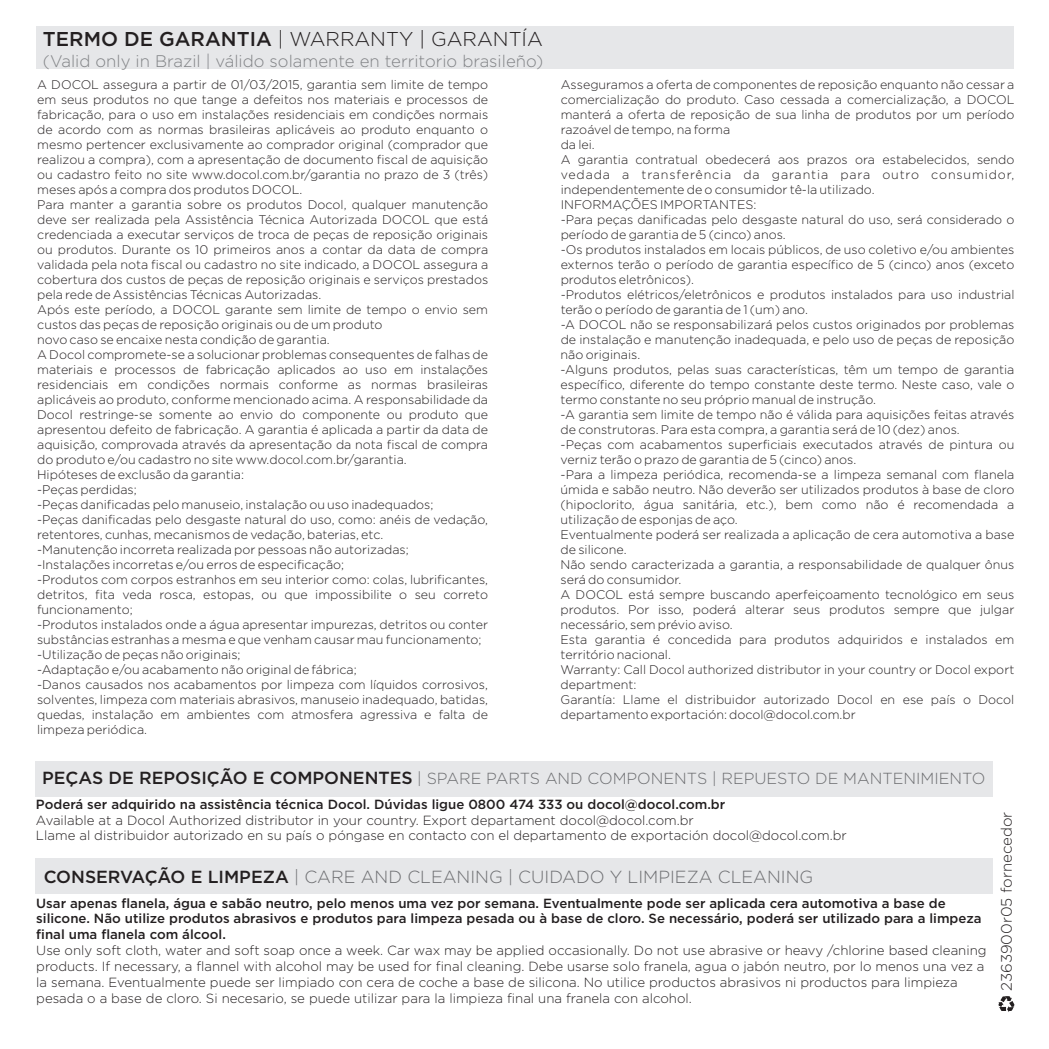
<style>
.page{position:relative;width:1049px;height:1049px;background:#fff}
.page>*{position:absolute;margin:0;border:0;box-sizing:border-box;transform-origin:0 0}
.t1{font:300 20px "Gotham";color:#231f20}
.t2{font:300 17.5px "Gotham";color:#6c6d70}
.t3{font:300 16.75px "Gotham";color:#808285}
.t4{font:300 16px "Gotham";color:#6c6d70}
.t5{font:300 15px "Gotham";color:#231f20}
.t6{font:300 13.25px/16px "Gotham";color:#231f20}
.t7{font:500 13.25px/16px "Gotham";color:#231f20}
.t8{font:300 12.5px/15px "Gotham";color:#231f20}
.s1{font-weight:500}
.s2{font-weight:500;font-size:17.5px;color:#231f20}
.s3{font-weight:500;color:#231f20}
</style>
<div class="page">
<div style="left:36px;top:27px;width:977px;height:42px;background:#e6e7e9"></div>
<svg style="left:998px;top:996px;width:16px;height:16px"></svg>
<div style="left:36px;top:761px;width:957px;height:35px;background:#e6e7e9"></div>
<div style="left:36px;top:858px;width:957px;height:36px;background:#e6e7e9"></div>
<h1 class="t1" style="left:43px;top:30px;width:501px"><span class="s1">TERMO DE GARANTIA</span> | WARRANTY | GARANTÍA</h1>
<h3 class="t3" style="left:43px;top:53px;width:502px">(Valid only in Brazil | válido solamente en territorio brasileño)</h3>
<p class="t8" style="left:37px;top:78px;width:453px">A DOCOL assegura a partir de 01/03/2015, garantia sem limite de tempo em seus produtos no que tange a defeitos nos materiais e processos de fabricação, para o uso em instalações residenciais em condições normais de acordo com as normas brasileiras aplicáveis ao produto enquanto o mesmo pertencer exclusivamente ao comprador original (comprador que realizou a compra), com a apresentação de documento fiscal de aquisição ou cadastro feito no site www.docol.com.br/garantia no prazo de 3 (três) meses após a compra dos produtos DOCOL.<br>Para manter a garantia sobre os produtos Docol, qualquer manutenção deve ser realizada pela Assistência Técnica Autorizada DOCOL que está credenciada a executar serviços de troca de peças de reposição originais ou produtos. Durante os 10 primeiros anos a contar da data de compra validada pela nota fiscal ou cadastro no site indicado, a DOCOL assegura a cobertura dos custos de peças de reposição originais e serviços prestados pela rede de Assistências Técnicas Autorizadas.<br>Após este período, a DOCOL garante sem limite de tempo o envio sem custos das peças de reposição originais ou de um produto<br>novo caso se encaixe nesta condição de garantia.<br>A Docol compromete-se a solucionar problemas consequentes de falhas de materiais e processos de fabricação aplicados ao uso em instalações residenciais em condições normais conforme as normas brasileiras aplicáveis ao produto, conforme mencionado acima. A responsabilidade da Docol restringe-se somente ao envio do componente ou produto que apresentou defeito de fabricação. A garantia é aplicada a partir da data de aquisição, comprovada através da apresentação da nota fiscal de compra do produto e/ou cadastro no site www.docol.com.br/garantia.<br>Hipóteses de exclusão da garantia:<br>-Peças perdidas;<br>-Peças danificadas pelo manuseio, instalação ou uso inadequados;<br>-Peças danificadas pelo desgaste natural do uso, como: anéis de vedação, retentores, cunhas, mecanismos de vedação, baterias, etc.<br>-Manutenção incorreta realizada por pessoas não autorizadas;<br>-Instalações incorretas e/ou erros de especificação;<br>-Produtos com corpos estranhos em seu interior como: colas, lubrificantes, detritos, fita veda rosca, estopas, ou que impossibilite o seu correto funcionamento;<br>-Produtos instalados onde a água apresentar impurezas, detritos ou conter substâncias estranhas a mesma e que venham causar mau funcionamento; -Utilização de peças não originais;<br>-Adaptação e/ou acabamento não original de fábrica;<br>-Danos causados nos acabamentos por limpeza com líquidos corrosivos, solventes, limpeza com materiais abrasivos, manuseio inadequado, batidas, quedas, instalação em ambientes com atmosfera agressiva e falta de limpeza periódica.</p>
<p class="t8" style="left:560px;top:78px;width:455px">Asseguramos a oferta de componentes de reposição enquanto não cessar a comercialização do produto. Caso cessada a comercialização, a DOCOL manterá a oferta de reposição de sua linha de produtos por um período razoável de tempo, na forma<br>da lei.<br>A garantia contratual obedecerá aos prazos ora estabelecidos, sendo vedada a transferência da garantia para outro consumidor, independentemente de o consumidor tê-la utilizado.<br>INFORMAÇÕES IMPORTANTES:<br>-Para peças danificadas pelo desgaste natural do uso, será considerado o período de garantia de 5 (cinco) anos.<br>-Os produtos instalados em locais públicos, de uso coletivo e/ou ambientes externos terão o período de garantia específico de 5 (cinco) anos (exceto produtos eletrônicos).<br>-Produtos elétricos/eletrônicos e produtos instalados para uso industrial terão o período de garantia de 1 (um) ano.<br>-A DOCOL não se responsabilizará pelos custos originados por problemas de instalação e manutenção inadequada, e pelo uso de peças de reposição não originais.<br>-Alguns produtos, pelas suas características, têm um tempo de garantia específico, diferente do tempo constante deste termo. Neste caso, vale o termo constante no seu próprio manual de instrução.<br>-A garantia sem limite de tempo não é válida para aquisições feitas através de construtoras. Para esta compra, a garantia será de 10 (dez) anos.<br>-Peças com acabamentos superficiais executados através de pintura ou verniz terão o prazo de garantia de 5 (cinco) anos.<br>-Para a limpeza periódica, recomenda-se a limpeza semanal com flanela úmida e sabão neutro. Não deverão ser utilizados produtos à base de cloro (hipoclorito, água sanitária, etc.), bem como não é recomendada a utilização de esponjas de aço.<br>Eventualmente poderá ser realizada a aplicação de cera automotiva a base de silicone.<br>Não sendo caracterizada a garantia, a responsabilidade de qualquer ônus será do consumidor.<br>A DOCOL está sempre buscando aperfeiçoamento tecnológico em seus produtos. Por isso, poderá alterar seus produtos sempre que julgar necessário, sem prévio aviso.<br>Esta garantia é concedida para produtos adquiridos e instalados em território nacional.<br>Warranty: Call Docol authorized distributor in your country or Docol export department:<br>Garantía: Llame el distribuidor autorizado Docol en ese país o Docol departamento exportación: docol@docol.com.br</p>
<p class="t4" style="left:42px;top:771px;width:944px"><span class="s2">PEÇAS DE REPOSIÇÃO E COMPONENTES</span> | SPARE PARTS AND COMPONENTS | REPUESTO DE MANTENIMIENTO</p>
<p class="t7" style="left:36px;top:797px;width:691px">Poderá ser adquirido na assistência técnica Docol. Dúvidas ligue 0800 474 333 ou docol@docol.com.br</p>
<p class="t6" style="left:36px;top:812px;width:812px">Available at a Docol Authorized distributor in your country. Export departament docol@docol.com.br<br>Llame al distribuidor autorizado en su país o póngase en contacto con el departamento de exportación docol@docol.com.br</p>
<h2 class="t2" style="left:44px;top:869px;width:771px"><span class="s3">CONSERVAÇÃO E LIMPEZA</span> | CARE AND CLEANING | CUIDADO Y LIMPIEZA CLEANING</h2>
<p class="t7" style="left:36px;top:895px;width:947px">Usar apenas flanela, água e sabão neutro, pelo menos uma vez por semana. Eventualmente pode ser aplicada cera automotiva a base de silicone. Não utilize produtos abrasivos e produtos para limpeza pesada ou à base de cloro. Se necessário, poderá ser utilizado para a limpeza final uma flanela com álcool.</p>
<p class="t6" style="left:36px;top:943px;width:952px">Use only soft cloth, water and soft soap once a week. Car wax may be applied occasionally. Do not use abrasive or heavy /chlorine based cleaning products. If necessary, a flannel with alcohol may be used for final cleaning. Debe usarse solo franela, agua o jabón neutro, por lo menos una vez a la semana. Eventualmente puede ser limpiado con cera de coche a base de silicona. No utilice productos abrasivos ni productos para limpieza pesada o a base de cloro. Si necesario, se puede utilizar para la limpieza final una franela con alcohol.</p>
<p class="t5" style="left:1000px;top:991px;width:181px;rotate:-90deg">2363900r05 fornecedor</p>
</div>
